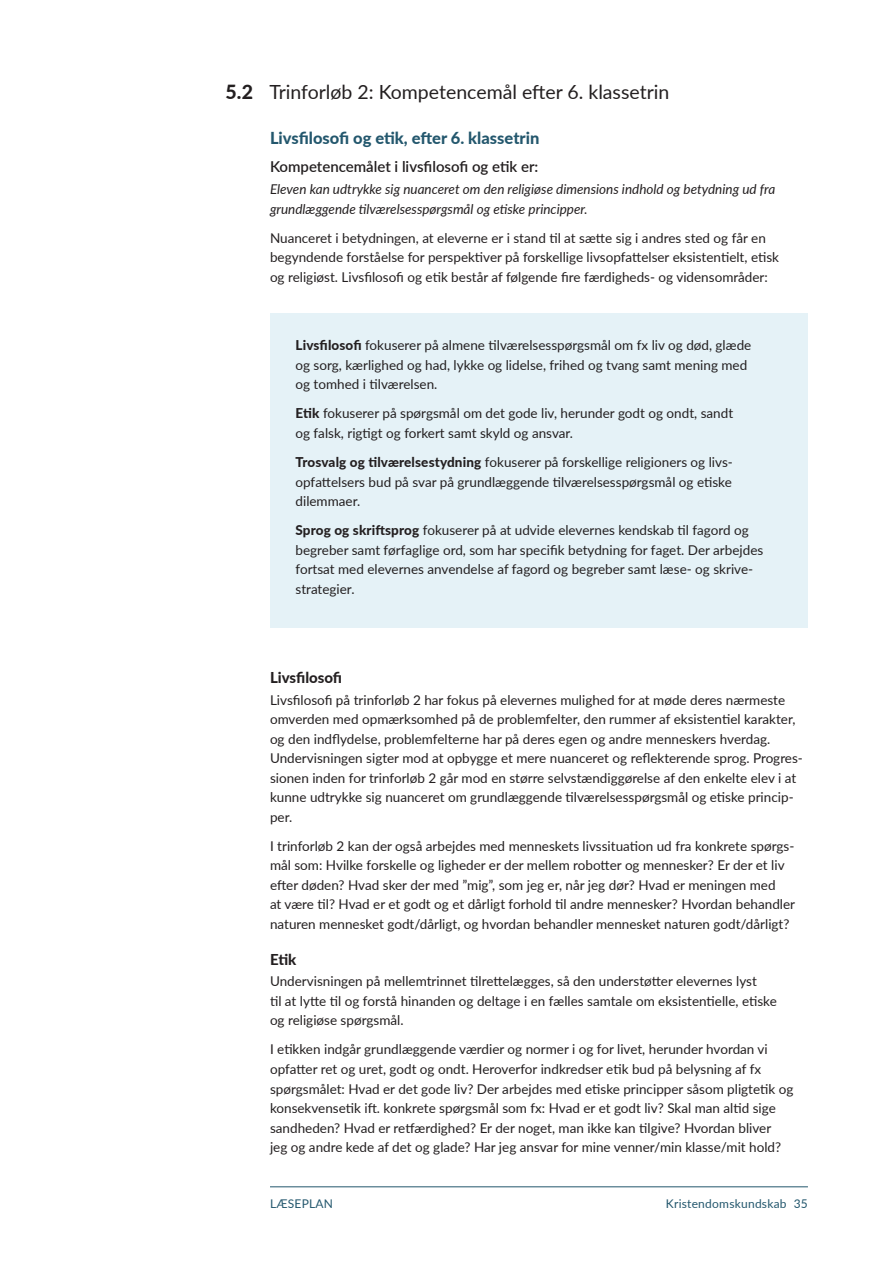
<style>
.page{position:relative;width:893px;height:1263px;background:#fff}
.page>*{position:absolute;margin:0;border:0;box-sizing:border-box;transform-origin:0 0}
._08_Mellemrubrik_13{font:19.5px "Lato";color:#231f20}
._08_mellemrubrik_nr{font:800 19.5px "Lato";color:#231f20}
._08_blå_mellemrubrik{font:800 16.5px "Lato";color:#23576d}
._08_mellemrubrik_4{font:600 15px "Lato";color:#231f20}
._08_mellemrubrik_3{font:800 15px "Lato";color:#231f20}
._04_Brødtekst_9_13{font:13.5px/19.5px "Lato";color:#231f20}
._07_Boks_brød{font:13.5px/19.5px "Lato";color:#231f20}
._04_Brødtekst_9_13-2{font:italic 13.5px/19.5px "Lato";color:#231f20}
.t1{font:12px "Lato";letter-spacing:.02em;color:#23576d}
.s1{font-weight:800}
</style>
<div class="page">
<div style="left:270px;top:314px;width:538px;height:314px;background:#e5f2f7"></div>
<hr style="left:270px;top:1186px;width:538px;height:1px;background:#23576d">
<p class="_08_mellemrubrik_nr" style="left:225px;top:78px;width:29px">5.2</p>
<p class="_08_Mellemrubrik_13" style="left:269px;top:78px;width:401px">Trinforløb 2: Kompetencemål efter 6. klassetrin</p>
<p class="_08_blå_mellemrubrik" style="left:270px;top:126px;width:271px">Livsfilosofi og etik, efter 6. klassetrin</p>
<p class="_08_mellemrubrik_4" style="left:270px;top:156px;width:270px">Kompetencemålet i livsfilosofi og etik er:</p>
<p class="_04_Brødtekst_9_13-2" style="left:270px;top:179px;width:507px">Eleven kan udtrykke sig nuanceret om den religiøse dimensions indhold og betydning ud fra grundlæggende tilværelsesspørgsmål og etiske principper.</p>
<p class="_04_Brødtekst_9_13" style="left:270px;top:228px;width:511px">Nuanceret i betydningen, at eleverne er i stand til at sætte sig i andres sted og får en begyndende forståelse for perspektiver på forskellige livsopfattelser eksistentielt, etisk og religiøst. Livsfilosofi og etik består af følgende fire færdigheds- og vidensområder:</p>
<p class="_07_Boks_brød" style="left:296px;top:335px;width:457px"><span class="s1">Livsfilosofi</span> fokuserer på almene tilværelsesspørgsmål om fx liv og død, glæde og sorg, kærlighed og had, lykke og lidelse, frihed og tvang samt mening med og tomhed i tilværelsen.</p>
<p class="_07_Boks_brød" style="left:296px;top:403px;width:439px"><span class="s1">Etik</span> fokuserer på spørgsmål om det gode liv, herunder godt og ondt, sandt og falsk, rigtigt og forkert samt skyld og ansvar.</p>
<p class="_07_Boks_brød" style="left:296px;top:452px;width:438px;text-align:justify"><span class="s1">Trosvalg og tilværelsestydning</span> fokuserer på forskellige religioners og livs&shy;opfattelsers bud på svar på grundlæggende tilværelsesspørgsmål og etiske dilemmaer.</p>
<p class="_07_Boks_brød" style="left:296px;top:520px;width:469px"><span class="s1">Sprog og skriftsprog</span> fokuserer på at udvide elevernes kendskab til fagord og begreber samt førfaglige ord, som har specifik betydning for faget. Der arbejdes fortsat med elevernes anvendelse af fagord og begreber samt læse- og skrive&shy;strategier.</p>
<p class="_08_mellemrubrik_3" style="left:270px;top:666px;width:74px">Livsfilosofi</p>
<p class="_04_Brødtekst_9_13" style="left:270px;top:689px;width:534px">Livsfilosofi på trinforløb 2 har fokus på elevernes mulighed for at møde deres nærmeste omverden med opmærksomhed på de problemfelter, den rummer af eksistentiel karakter, og den indflydelse, problemfelterne har på deres egen og andre menneskers hverdag.<br>Undervisningen sigter mod at opbygge et mere nuanceret og reflekterende sprog. Progres&shy;sionen inden for trinforløb 2 går mod en større selvstændiggørelse af den enkelte elev i at kunne udtrykke sig nuanceret om grundlæggende tilværelsesspørgsmål og etiske princip&shy;per.</p>
<p class="_04_Brødtekst_9_13" style="left:270px;top:836px;width:527px">I trinforløb 2 kan der også arbejdes med menneskets livssituation ud fra konkrete spørgs&shy;mål som: Hvilke forskelle og ligheder er der mellem robotter og mennesker? Er der et liv efter døden? Hvad sker der med ”mig”, som jeg er, når jeg dør? Hvad er meningen med<br>at være til? Hvad er et godt og et dårligt forhold til andre mennesker? Hvordan behandler naturen mennesket godt/dårligt, og hvordan behandler mennesket naturen godt/dårligt?</p>
<p class="_08_mellemrubrik_3" style="left:270px;top:948px;width:28px">Etik</p>
<p class="_04_Brødtekst_9_13" style="left:270px;top:971px;width:508px">Undervisningen på mellemtrinnet tilrettelægges, så den understøtter elevernes lyst<br>til at lytte til og forstå hinanden og deltage i en fælles samtale om eksistentielle, etiske og religiøse spørgsmål.</p>
<p class="_04_Brødtekst_9_13" style="left:270px;top:1039px;width:525px">I etikken indgår grundlæggende værdier og normer i og for livet, herunder hvordan vi opfatter ret og uret, godt og ondt. Heroverfor indkredser etik bud på belysning af fx spørgsmålet: Hvad er det gode liv? Der arbejdes med etiske principper såsom pligtetik og konsekvensetik ift. konkrete spørgsmål som fx: Hvad er et godt liv? Skal man altid sige sandheden? Hvad er retfærdighed? Er der noget, man ikke kan tilgive? Hvordan bliver<br>jeg og andre kede af det og glade? Har jeg ansvar for mine venner/min klasse/mit hold?</p>
<p class="t1" style="left:270px;top:1195px;width:65px">LÆSEPLAN</p>
<p class="t1" style="left:666px;top:1195px;width:144px">Kristendomskundskab 35</p>
</div>
